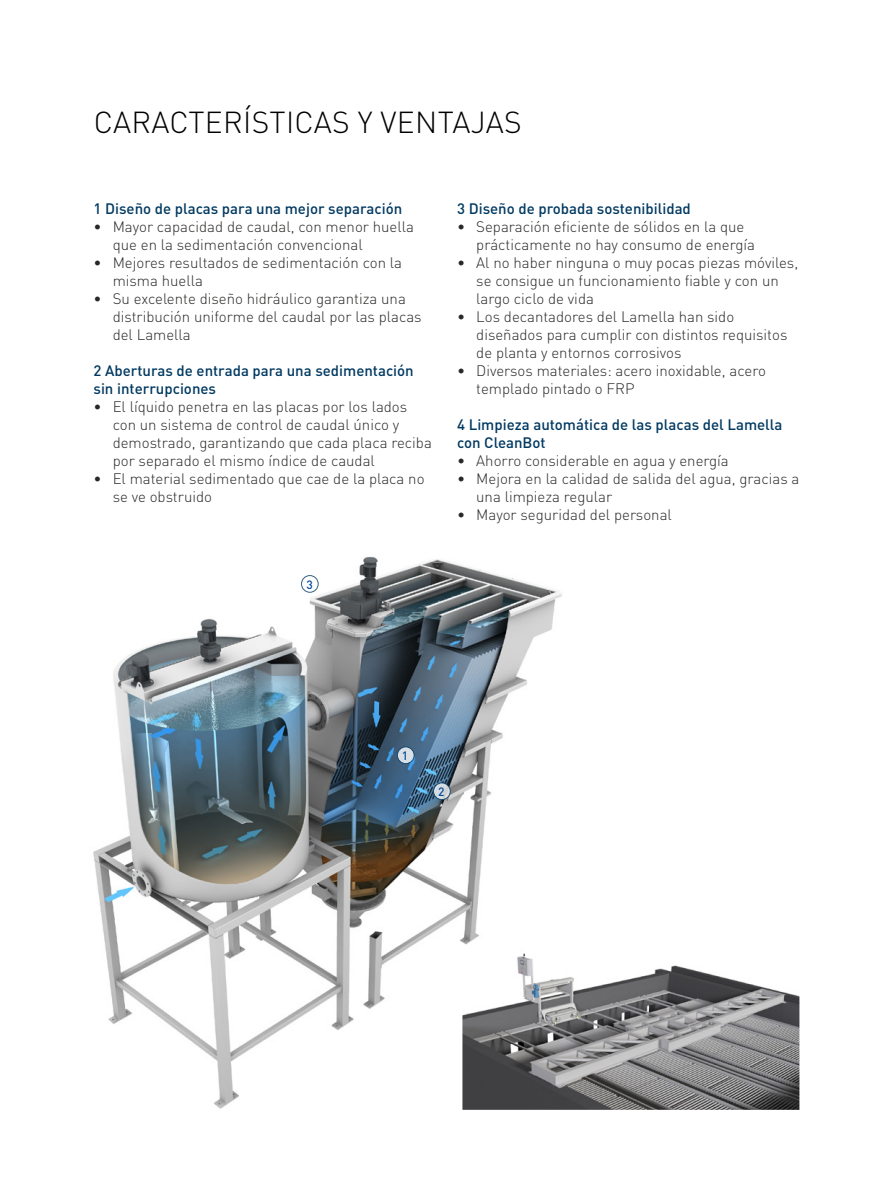
<style>
.page{position:relative;width:893px;height:1191px;background:#fff}
.page>*{position:absolute;margin:0;border:0;box-sizing:border-box;transform-origin:0 0}
.t1{font:300 30px "DIN Pro";letter-spacing:.01em;color:#000}
.t2{font:300 15px/18px "DIN Pro";color:#282827}
.Subtitle_number{font:500 15px/18px "DIN Pro";color:#003961}
.Part_number_in_circl{font:500 12px "DIN Pro";color:#004d9d}
</style>
<div class="page">
<img style="left:93px;top:556px;width:508px;height:554px">
<svg style="left:397px;top:747px;width:17px;height:16px"></svg>
<div style="left:397px;top:746px;width:17px;height:18px;border:1px solid #003961;border-radius:50%"></div>
<div style="left:301px;top:575px;width:17px;height:17px;background:#fff;border-radius:50%"></div>
<div style="left:301px;top:575px;width:18px;height:17px;border:1px solid #003961;border-radius:50%"></div>
<svg style="left:434px;top:783px;width:16px;height:16px"></svg>
<div style="left:433px;top:782px;width:18px;height:18px;border:1px solid #003961;border-radius:50%"></div>
<img style="left:462px;top:939px;width:337px;height:170px">
<p class="t1" style="left:94px;top:102px;width:430px">CARACTERÍSTICAS Y VENTAJAS</p>
<p class="Subtitle_number" style="left:94px;top:199px;width:310px">1 Diseño de placas para una mejor separación</p>
<p class="t2" style="left:113px;top:217px;width:303px;text-indent:-19px">• Mayor capacidad de caudal, con menor huella que en la sedimentación convencional</p>
<p class="t2" style="left:113px;top:253px;width:291px;text-indent:-19px">• Mejores resultados de sedimentación con la misma huella</p>
<p class="t2" style="left:113px;top:289px;width:310px;text-indent:-19px">• Su excelente diseño hidráulico garantiza una distribución uniforme del caudal por las placas del Lamella</p>
<p class="Subtitle_number" style="left:94px;top:361px;width:322px">2 Aberturas de entrada para una sedimentación sin interrupciones</p>
<p class="t2" style="left:113px;top:397px;width:321px;text-indent:-19px">• El líquido penetra en las placas por los lados con un sistema de control de caudal único y demostrado, garantizando que cada placa reciba por separado el mismo índice de caudal</p>
<p class="t2" style="left:113px;top:469px;width:313px;text-indent:-19px">• El material sedimentado que cae de la placa no se ve obstruido</p>
<p class="Part_number_in_circl" style="left:306px;top:576px;width:8px">3</p>
<p class="Subtitle_number" style="left:457px;top:199px;width:235px">3 Diseño de probada sostenibilidad</p>
<p class="t2" style="left:476px;top:217px;width:280px;text-indent:-19px">• Separación eficiente de sólidos en la que prácticamente no hay consumo de energía</p>
<p class="t2" style="left:476px;top:253px;width:323px;text-indent:-19px">• Al no haber ninguna o muy pocas piezas móviles, se consigue un funcionamiento fiable y con un largo ciclo de vida</p>
<p class="t2" style="left:476px;top:307px;width:313px;text-indent:-19px">• Los decantadores del Lamella han sido diseñados para cumplir con distintos requisitos de planta y entornos corrosivos</p>
<p class="t2" style="left:476px;top:361px;width:291px;text-indent:-19px">• Diversos materiales: acero inoxidable, acero templado pintado o FRP</p>
<p class="Subtitle_number" style="left:457px;top:415px;width:327px">4 Limpieza automática de las placas del Lamella con CleanBot</p>
<p class="t2" style="left:457px;top:451px;width:273px">• Ahorro considerable en agua y energía</p>
<p class="t2" style="left:476px;top:469px;width:325px;text-indent:-19px">• Mejora en la calidad de salida del agua, gracias a una limpieza regular</p>
<p class="t2" style="left:457px;top:505px;width:216px">• Mayor seguridad del personal</p>
<p class="Part_number_in_circl" style="left:402px;top:747px;width:8px">1</p>
<p class="Part_number_in_circl" style="left:438px;top:783px;width:8px">2</p>
</div>
